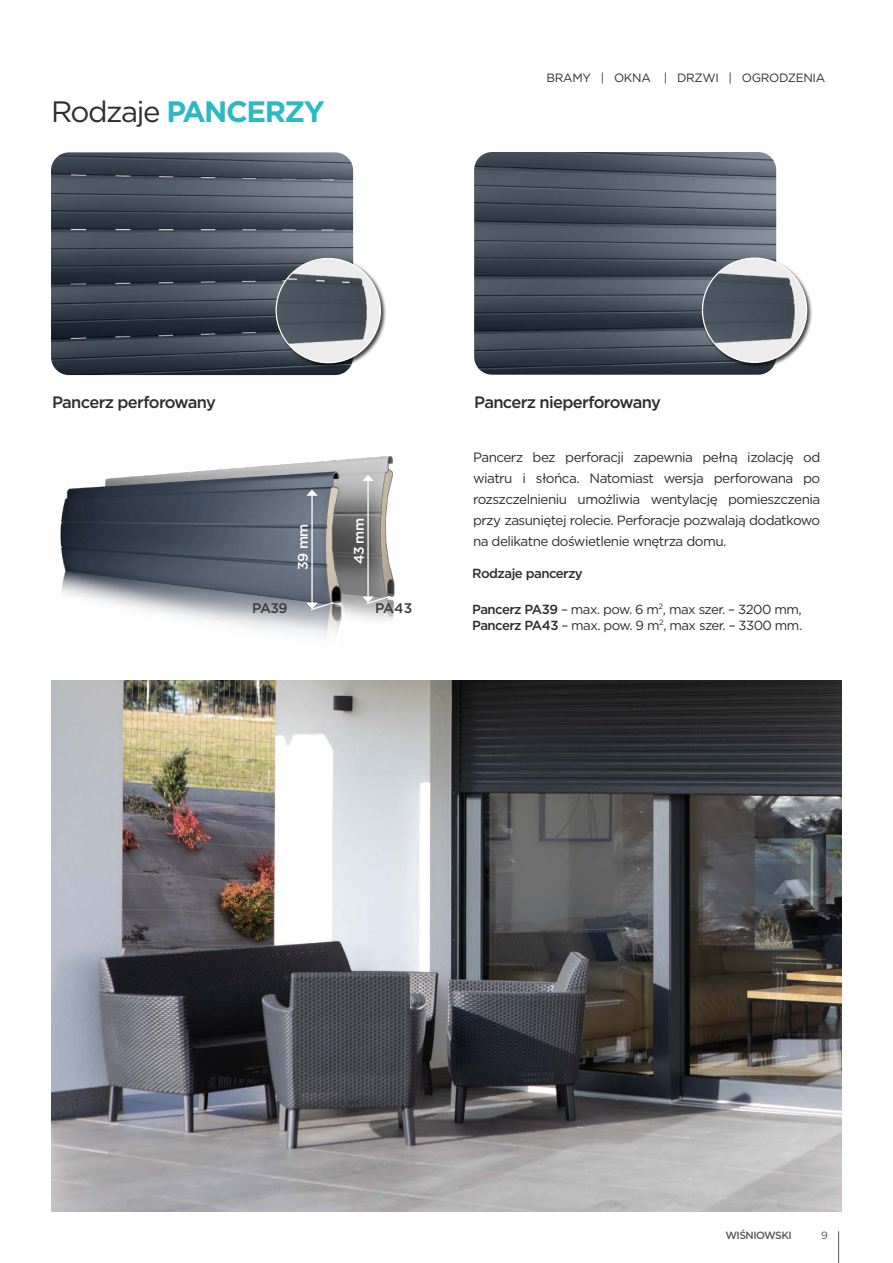
<style>
.page{position:relative;width:893px;height:1263px;background:#fff}
.page>*{position:absolute;margin:0;border:0;box-sizing:border-box;transform-origin:0 0}
.t1{font:700 29.4px "Gotham";letter-spacing:-.05em;color:#2db8c5}
.t2{font:500 16.5px "Gotham";letter-spacing:-.04em;color:#2d2d2c}
.t3{font:500 13.8px "Gotham";letter-spacing:-.04em;color:#fff}
.t4{font:500 13.8px "Gotham";letter-spacing:-.045em;color:#3c3c3b}
.t5{font:13.5px/21px "Gotham";letter-spacing:-.04em;color:#2d2d2c;text-align:justify}
.t6{font:13.2px/15.9px "Gotham";letter-spacing:-.04em;color:#2d2d2c}
.t7{font:500 13.2px "Gotham";letter-spacing:-.04em;color:#2d2d2c}
.t8{font:12px "Gotham";letter-spacing:-.025em;color:#2d2d2c}
.t9{font:500 10.5px "Gotham";letter-spacing:-.05em;color:#575756}
.t10{font:10.5px "Gotham";color:#575756}
.s1{font-weight:400;color:#2d2d2c}
.s2{font-weight:500}
</style>
<div class="page">
<hr style="left:838px;top:1231px;width:1px;height:32px;background:#575756">
<img style="left:51px;top:152px;width:302px;height:223px">
<img style="left:474px;top:152px;width:302px;height:223px">
<div style="left:275px;top:257px;width:112px;height:112px;background:#000;opacity:.75"></div>
<img style="left:276px;top:258px;width:104px;height:105px;border-radius:52px">
<div style="left:701px;top:256px;width:112px;height:113px;background:#000;opacity:.75"></div>
<img style="left:702px;top:258px;width:105px;height:104px;border-radius:52px">
<img style="left:60px;top:456px;width:335px;height:181px">
<hr style="left:311px;top:495px;width:2px;height:108px;background:#fff">
<svg style="left:306px;top:490px;width:12px;height:6px"></svg>
<hr style="left:367px;top:480px;width:2px;height:117px;background:#fff">
<svg style="left:362px;top:475px;width:12px;height:6px"></svg>
<svg style="left:306px;top:601px;width:29px;height:10px"></svg>
<svg style="left:362px;top:595px;width:29px;height:10px"></svg>
<img style="left:51px;top:680px;width:791px;height:532px">
<h1 class="t1" style="left:51px;top:92px;width:275px"><span class="s1">Rodzaje</span> PANCERZY</h1>
<p class="t8" style="left:547px;top:70px;width:280px">BRAMY | OKNA | DRZWI | OGRODZENIA</p>
<p class="t2" style="left:52px;top:391px;width:165px">Pancerz perforowany</p>
<p class="t2" style="left:474px;top:391px;width:188px">Pancerz nieperforowany</p>
<p class="t3" style="left:294px;top:570px;width:47px;rotate:-90deg">39 mm</p>
<p class="t3" style="left:350px;top:564px;width:48px;rotate:-90deg">43 mm</p>
<p class="t4" style="left:252px;top:599px;width:37px">PA39</p>
<p class="t4" style="left:375px;top:599px;width:39px">PA43</p>
<p class="t5" style="left:473px;top:446px;width:349px">Pancerz bez perforacji zapewnia pełną izolację od wiatru i słońca. Natomiast wersja perforowana po rozszczelnieniu umożliwia wentylację pomieszczenia przy zasuniętej rolecie. Perforacje pozwalają dodatkowo na delikatne doświetlenie wnętrza domu.</p>
<p class="t7" style="left:472px;top:565px;width:112px">Rodzaje pancerzy</p>
<p class="t6" style="left:472px;top:601px;width:331px"><span class="s2">Pancerz PA39</span> – max. pow. 6 m<sup>2</sup>, max szer. – 3200 mm,<br><span class="s2">Pancerz PA43</span> – max. pow. 9 m<sup>2</sup>, max szer. – 3300 mm.</p>
<p class="t9" style="left:725px;top:1229px;width:68px">WIŚNIOWSKI</p>
<p class="t10" style="left:821px;top:1229px;width:8px">9</p>
</div>
